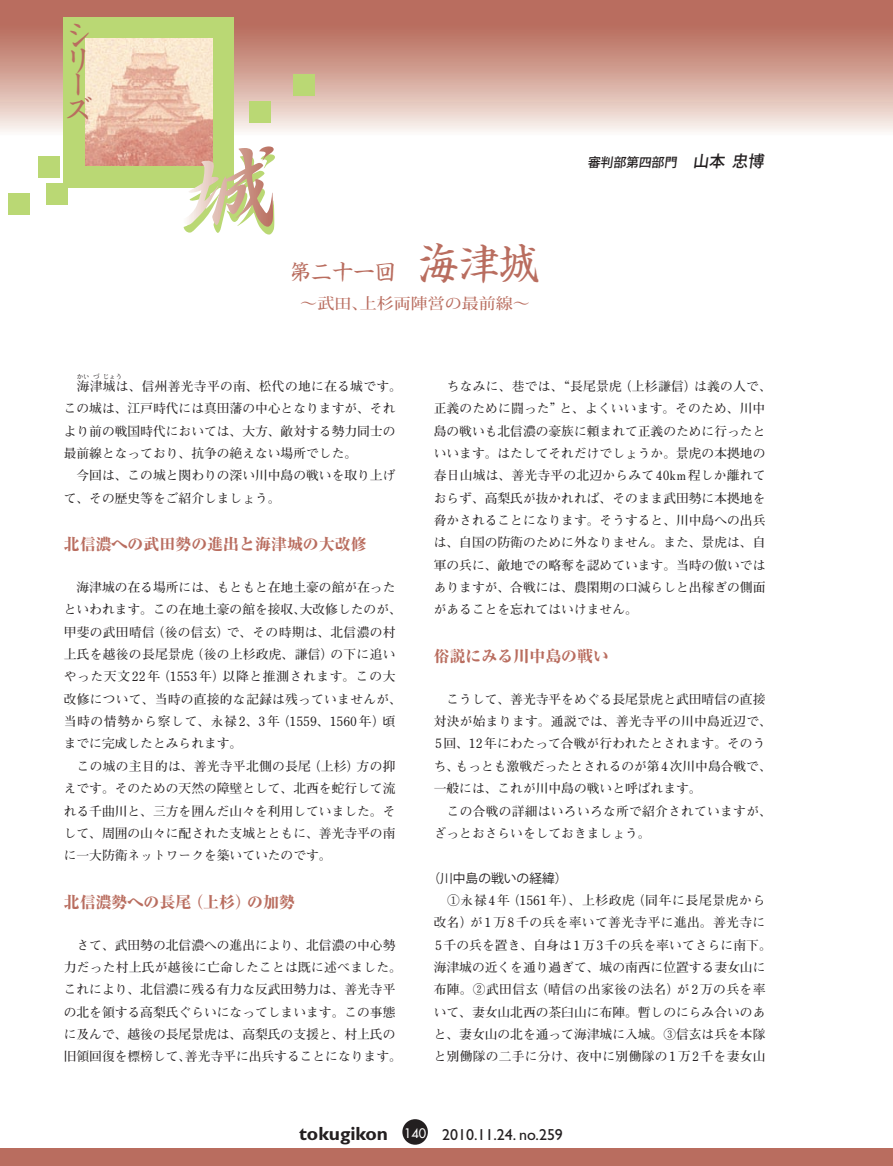
<style>
.page{position:relative;width:893px;height:1166px;background:#fff}
.page>*{position:absolute;margin:0;border:0;box-sizing:border-box;transform-origin:0 0}
.ノーマル{font:27.6px/24.9px "Shinsei Kai Pro CBSK1";color:#b96d5f}
.ノーマル-2{font:21.3px "Shinsei Kai Pro CBSK1";color:#b96d5f}
.ノーマル-3{font:700 19.2px "Gill Sans";color:#231f20}
.城小見出し{font:800 15.9px "Ryumin Pro";color:#b96d5f}
.ノーマル-4{font:15.9px "Gill Sans";color:#231f20}
.ノーマル-5{font:500 15.3px "Koz Min Pro";color:#b96d5f;scale:1.11 1}
.寄稿本文{font:700 12.75px/22.4px "Futo Min A101 Pro";color:#231f20}
.寄稿本文-2{font:700 12.75px/22.4px "Futo Min A101 Pro";letter-spacing:.02em;color:#231f20}
.寄稿本文-3{font:700 12.75px "Futo Min A101 Pro";letter-spacing:.025em;color:#231f20}
.ノーマル-6{font:500 12.75px "Koz Go Pro";color:#231f20}
.寄稿本文-4{font:12.75px "Koz Go Pro";color:#231f20}
.ノーマル-7{font:12.75px "Futura";color:#fff}
.寄稿本文-5{font:700 6.45px "Futo Min A101 Pro";color:#231f20}
.s1{font-size:42.45px}
.s2{font-size:15.9px}
</style>
<div class="page">
<div style="left:402px;top:1118px;width:26px;height:26px;background:#231f20;border-radius:50%"></div>
<div style="left:0;top:0;width:893px;height:26px;background:#b96d5f"></div>
<div style="left:0;top:26px;width:893px;height:110px;background:linear-gradient(to bottom,#b66957,#faf5f0)"></div>
<div style="left:0;top:1148px;width:893px;height:17px;background:#b96d5f"></div>
<div style="left:38px;top:156px;width:22px;height:21px;background:#bad874"></div>
<div style="left:249px;top:101px;width:21px;height:22px;background:#bad874"></div>
<div style="left:47px;top:183px;width:21px;height:21px;background:#bad874"></div>
<div style="left:9px;top:193px;width:21px;height:22px;background:#bad874"></div>
<div style="left:64px;top:17px;width:170px;height:170px;background:#bad874"></div>
<img style="left:85px;top:38px;width:128px;height:128px">
<div style="left:294px;top:74px;width:21px;height:21px;background:#bad874"></div>
<svg style="left:184px;top:146px;width:91px;height:88px"></svg>
<p class="ノーマル" style="left:64px;top:19px;width:29px">シリーズ</p>
<p class="ノーマル-2" style="left:290px;top:255px;width:252px">第二十一回　<span class="s1">海津城</span></p>
<p class="ノーマル-5" style="left:300px;top:292px;width:208px">〜武田、上杉両陣営の最前線〜</p>
<p class="ノーマル-6" style="left:587px;top:154px;width:180px">審判部第四部門<span class="s2">　山本 忠博</span></p>
<p class="寄稿本文-5" style="left:77px;top:371px;width:14px">かい</p>
<p class="寄稿本文-5" style="left:93px;top:371px;width:8px">づ</p>
<p class="寄稿本文-5" style="left:103px;top:371px;width:21px">じょう</p>
<p class="寄稿本文" style="left:64px;top:396px;width:333px;text-align:justify">この城は、江戸時代には真田藩の中心となりますが、それより前の戦国時代においては、大方、敵対する勢力同士の最前線となっており、抗争の絶えない場所でした。</p>
<p class="寄稿本文" style="left:64px;top:462px;width:333px">　今回は、この城と関わりの深い川中島の戦いを取り上げて、その歴史等をご紹介しましょう。</p>
<p class="城小見出し" style="left:64px;top:531px;width:304px">北信濃への武田勢の進出と海津城の大改修</p>
<p class="寄稿本文-2" style="left:64px;top:574px;width:340px">　海津城の在る場所には、もともと在地土豪の館が在ったといわれます。この在地土豪の館を接収、大改修したのが、甲斐の武田晴信（後の信玄）で、その時期は、北信濃の村上氏を越後の長尾景虎（後の上杉政虎、謙信）の下に追いやった天文22年（1553年）以降と推測されます。この大改修について、当時の直接的な記録は残っていませんが、当時の情勢から察して、永禄2、3年（1559、1560年）頃までに完成したとみられます。</p>
<p class="寄稿本文" style="left:64px;top:753px;width:333px;text-align:justify">　この城の主目的は、善光寺平北側の長尾（上杉）方の抑えです。そのための天然の障壁として、北西を蛇行して流れる千曲川と、三方を囲んだ山々を利用していました。そして、周囲の山々に配された支城とともに、善光寺平の南に一大防衛ネットワークを築いていたのです。</p>
<p class="城小見出し" style="left:64px;top:889px;width:233px">北信濃勢への長尾（上杉）の加勢</p>
<p class="寄稿本文" style="left:64px;top:931px;width:340px">　さて、武田勢の北信濃への進出により、北信濃の中心勢力だった村上氏が越後に亡命したことは既に述べました。これにより、北信濃に残る有力な反武田勢力は、善光寺平の北を領する高梨氏ぐらいになってしまいます。この事態に及んで、越後の長尾景虎は、高梨氏の支援と、村上氏の旧領回復を標榜して、善光寺平に出兵することになります。</p>
<p class="寄稿本文-3" style="left:77px;top:376px;width:327px">海津城は、信州善光寺平の南、松代の地に在る城です。</p>
<p class="寄稿本文" style="left:434px;top:373px;width:340px">　ちなみに、巷では、“長尾景虎（上杉謙信）は義の人で、正義のために闘った”と、よくいいます。そのため、川中島の戦いも北信濃の豪族に頼まれて正義のために行ったといいます。はたしてそれだけでしょうか。景虎の本拠地の春日山城は、善光寺平の北辺からみて 40km程しか離れておらず、高梨氏が抜かれれば、そのまま武田勢に本拠地を脅かされることになります。そうすると、川中島への出兵は、自国の防衛のために外なりません。また、景虎は、自軍の兵に、敵地での略奪を認めています。当時の倣いではありますが、合戦には、農閑期の口減らしと出稼ぎの側面があることを忘れてはいけません。</p>
<p class="城小見出し" style="left:434px;top:643px;width:177px">俗説にみる川中島の戦い</p>
<p class="寄稿本文" style="left:434px;top:686px;width:340px">　こうして、善光寺平をめぐる長尾景虎と武田晴信の直接対決が始まります。通説では、善光寺平の川中島近辺で、<br>5回、12年にわたって合戦が行われたとされます。そのうち、もっとも激戦だったとされるのが第 4次川中島合戦で、一般には、これが川中島の戦いと呼ばれます。</p>
<p class="寄稿本文-2" style="left:434px;top:797px;width:340px">　この合戦の詳細はいろいろな所で紹介されていますが、ざっとおさらいをしておきましょう。</p>
<p class="寄稿本文-4" style="left:427px;top:869px;width:142px">（川中島の戦いの経緯）</p>
<p class="寄稿本文" style="left:434px;top:887px;width:340px;text-align:center">①永禄4年（1561年）、上杉政虎（同年に長尾景虎から<br>改名）が1万8千の兵を率いて善光寺平に進出。善光寺に<br>5千の兵を置き、自身は 1万 3千の兵を率いてさらに南下。海津城の近くを通り過ぎて、城の南西に位置する妻女山に布陣。②武田信玄（晴信の出家後の法名）が2万の兵を率いて、妻女山北西の茶臼山に布陣。暫しのにらみ合いのあと、妻女山の北を通って海津城に入城。③信玄は兵を本隊と別働隊の二手に分け、夜中に別働隊の 1万 2千を妻女山</p>
<p class="ノーマル-3" style="left:299px;top:1121px;width:90px">tokugikon</p>
<p class="ノーマル-7" style="left:404px;top:1124px;width:24px">140</p>
<p class="ノーマル-4" style="left:442px;top:1124px;width:122px">2010.11.24. no.259</p>
</div>
